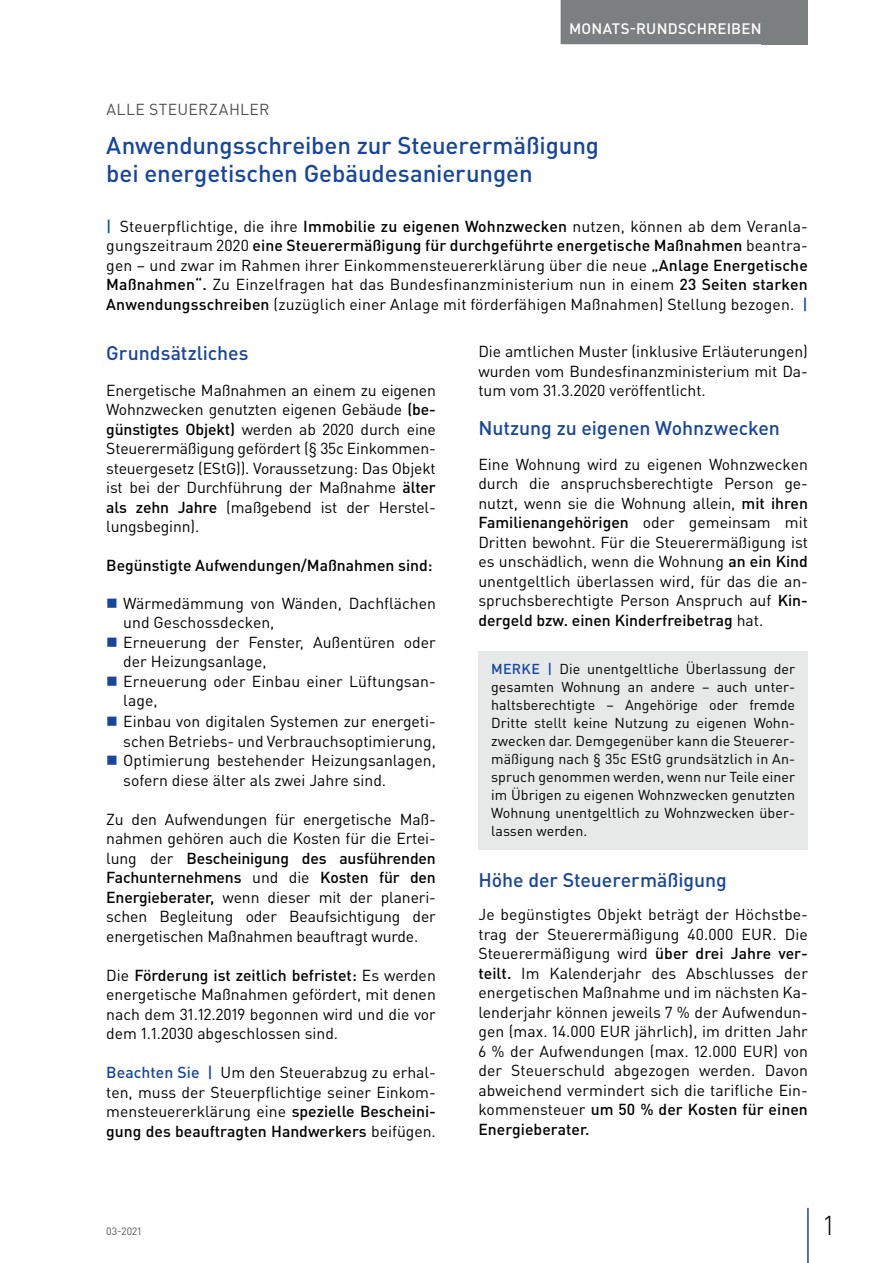
<style>
.page{position:relative;width:893px;height:1263px;background:#fff}
.page>*{position:absolute;margin:0;border:0;box-sizing:border-box;transform-origin:0 0}
.t1{font:300 27px "DIN Pro";color:#000002}
.t2{font:500 24px/28.5px "DIN Pro";letter-spacing:-.005em;color:#18469d}
.t3{font:500 19.5px "DIN Pro";letter-spacing:-.005em;color:#18469d}
.t4{font:15.75px/19.5px "DIN Pro";color:#000002;text-align:justify}
.t5{font:500 15.75px "DIN Pro";color:#000002}
.t6{font:15.75px "DIN Pro";letter-spacing:.025em;color:#4f5152}
.t7{font:500 15px "DIN Pro";letter-spacing:.015em;color:#fff}
.t8{font:14.25px/18px "DIN Pro";letter-spacing:.005em;color:#000002;text-align:justify}
.t9{font:10.5px "DIN Pro";color:#4f5152}
.s1{font-weight:500;color:#18469d}
.s2{font-weight:500}
</style>
<div class="page">
<div style="left:762px;top:0;width:46px;height:44px;background:#7c7f7f"></div>
<hr style="left:807px;top:1208px;width:2px;height:55px;background:#18469d">
<div style="left:561px;top:0;width:209px;height:44px;background:#7c7f7f"></div>
<div style="left:478px;top:651px;width:330px;height:198px;background:#e6e9e8"></div>
<p class="t7" style="left:569px;top:18px;width:194px">MONATS-RUNDSCHREIBEN</p>
<p class="t6" style="left:106px;top:98px;width:165px">ALLE STEUERZAHLER</p>
<h2 class="t2" style="left:106px;top:130px;width:494px">Anwendungsschreiben zur Steuerermäßigung bei energetischen Gebäudesanierungen</h2>
<p class="t4" style="left:106px;top:216px;width:703px"><span class="s1">|</span> Steuerpflichtige, die ihre <span class="s2">Immobilie zu eigenen Wohnzwecken</span> nutzen, können ab dem Veranla&shy;gungszeitraum 2020 <span class="s2">eine Steuerermäßigung für durchgeführte energetische Maßnahmen</span> beantra&shy;gen – und zwar im Rahmen ihrer Einkommensteuererklärung über die neue <span class="s2">„Anlage Energetische Maßnahmen“.</span> Zu Einzelfragen hat das Bundesfinanzministerium nun in einem <span class="s2">23 Seiten starken Anwendungsschreiben</span> (zuzüglich einer Anlage mit förderfähigen Maßnahmen) Stellung bezogen. <span class="s1">|</span></p>
<p class="t3" style="left:106px;top:340px;width:144px">Grundsätzliches</p>
<p class="t4" style="left:106px;top:380px;width:331px">Energetische Maßnahmen an einem zu eigenen Wohnzwecken genutzten eigenen Gebäude <span class="s2">(be&shy;günstigtes Objekt)</span> werden ab 2020 durch eine Steuerermäßigung gefördert (§ 35c Einkommen&shy;steuergesetz (EStG)). Voraussetzung: Das Objekt ist bei der Durchführung der Maßnahme <span class="s2">älter als zehn Jahre</span> (maßgebend ist der Herstel&shy;lungsbeginn).</p>
<p class="t5" style="left:106px;top:555px;width:328px">Begünstigte Aufwendungen/Maßnahmen sind:</p>
<p class="t4" style="left:123px;top:593px;width:314px;text-align:left">Wärmedämmung von Wänden, Dachflächen und Geschossdecken,<br>Erneuerung der Fenster, Außentüren oder der Heizungsanlage,<br>Erneuerung oder Einbau einer Lüftungsan&shy;lage,</p>
<p class="t4" style="left:123px;top:711px;width:314px">Einbau von digitalen Systemen zur energeti&shy;schen Betriebs- und Verbrauchsoptimierung, Optimierung bestehender Heizungsanlagen, sofern diese älter als zwei Jahre sind.</p>
<p class="t4" style="left:106px;top:809px;width:331px">Zu den Aufwendungen für energetische Maß&shy;nahmen gehören auch die Kosten für die Ertei&shy;lung der <span class="s2">Bescheinigung des ausführenden Fachunternehmens</span> und die <span class="s2">Kosten für den Energieberater,</span> wenn dieser mit der planeri&shy;schen Begleitung oder Beaufsichtigung der energetischen Maßnahmen beauftragt wurde.</p>
<p class="t4" style="left:106px;top:965px;width:331px">Die <span class="s2">Förderung ist zeitlich befristet:</span> Es werden energetische Maßnahmen gefördert, mit denen nach dem 31.12.2019 begonnen wird und die vor dem 1.1.2030 abgeschlossen sind.</p>
<p class="t4" style="left:106px;top:1062px;width:331px"><span class="s1">Beachten Sie |</span> Um den Steuerabzug zu erhal&shy;ten, muss der Steuerpflichtige seiner Einkom&shy;mensteuererklärung eine <span class="s2">spezielle Bescheini&shy;gung des beauftragten Handwerkers</span> beifügen.</p>
<p class="t4" style="left:478px;top:341px;width:331px">Die amtlichen Muster (inklusive Erläuterungen) wurden vom Bundesfinanzministerium mit Da&shy;tum vom 31.3.2020 veröffentlicht.</p>
<p class="t3" style="left:478px;top:415px;width:303px">Nutzung zu eigenen Wohnzwecken</p>
<p class="t4" style="left:478px;top:454px;width:331px">Eine Wohnung wird zu eigenen Wohnzwecken durch die anspruchsberechtigte Person ge&shy;nutzt, wenn sie die Wohnung allein, <span class="s2">mit ihren Familienangehörigen</span> oder gemeinsam mit Dritten bewohnt. Für die Steuerermäßigung ist es unschädlich, wenn die Wohnung <span class="s2">an ein Kind </span>unentgeltlich überlassen wird, für das die an&shy;spruchsberechtigte Person Anspruch auf <span class="s2">Kin&shy;dergeld bzw. einen Kinderfreibetrag</span> hat.</p>
<p class="t8" style="left:491px;top:660px;width:306px"><span class="s1">MERKE |</span> Die unentgeltliche Überlassung der gesamten Wohnung an andere – auch unter&shy;haltsberechtigte – Angehörige oder fremde Dritte stellt keine Nutzung zu eigenen Wohn&shy;zwecken dar. Demgegenüber kann die Steuerer&shy;mäßigung nach § 35c EStG grundsätzlich in An&shy;spruch genommen werden, wenn nur Teile einer im Übrigen zu eigenen Wohnzwecken genutzten Wohnung unentgeltlich zu Wohnzwecken über&shy;lassen werden.</p>
<p class="t3" style="left:478px;top:867px;width:250px">Höhe der Steuerermäßigung</p>
<p class="t4" style="left:478px;top:904px;width:331px">Je begünstigtes Objekt beträgt der Höchstbe&shy;trag der Steuerermäßigung 40.000 EUR. Die Steuerermäßigung wird <span class="s2">über drei Jahre ver&shy;teilt.</span> Im Kalenderjahr des Abschlusses der energetischen Maßnahme und im nächsten Ka&shy;lenderjahr können jeweils 7 % der Aufwendun&shy;gen (max. 14.000 EUR jährlich), im dritten Jahr 6 % der Aufwendungen (max. 12.000 EUR) von der Steuerschuld abgezogen werden. Davon abweichend vermindert sich die tarifliche Ein&shy;kommensteuer <span class="s2">um 50 % der Kosten für einen Energieberater.</span></p>
<p class="t9" style="left:106px;top:1224px;width:36px">03-2021</p>
<h1 class="t1" style="left:824px;top:1207px;width:11px">1</h1>
</div>
